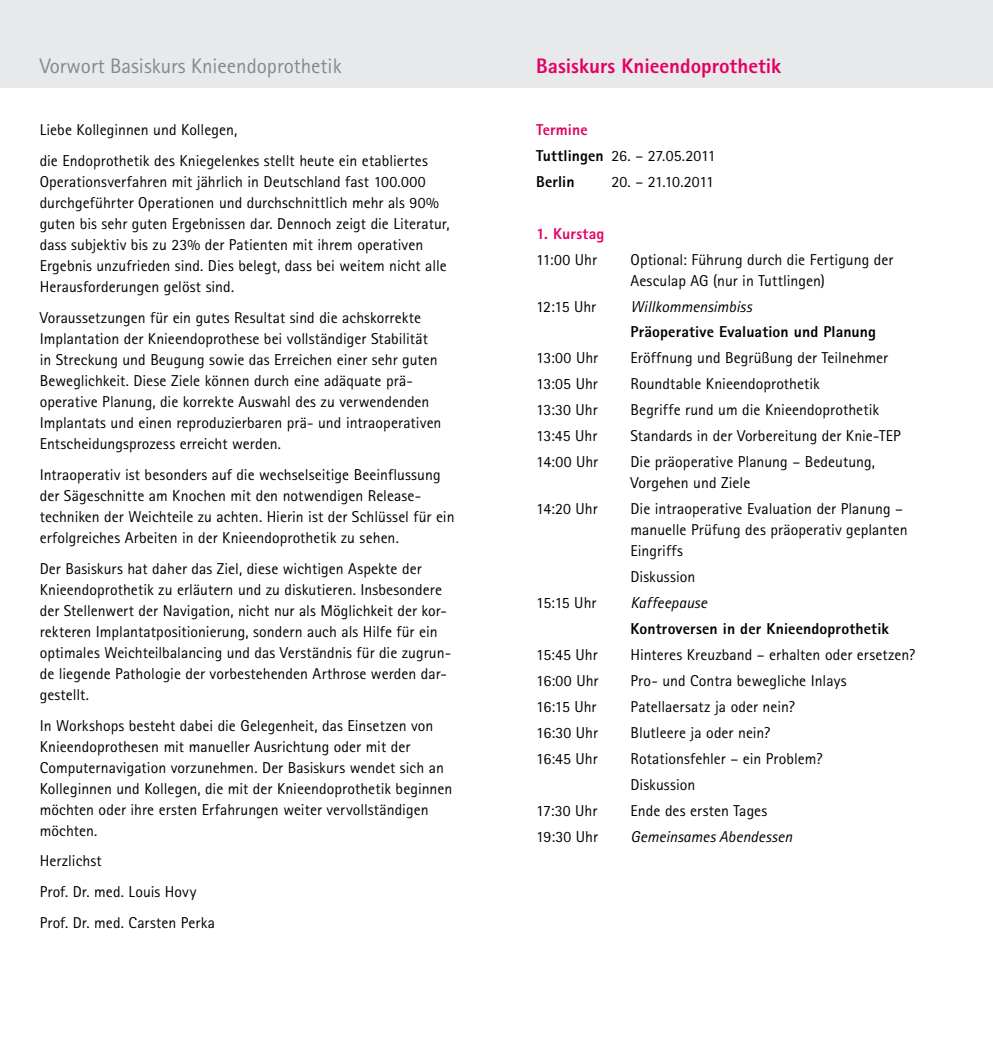
<style>
.page{position:relative;width:993px;height:1042px;background:#fff}
.page>*{position:absolute;margin:0;border:0;box-sizing:border-box;transform-origin:0 0}
.t1{font:21px "Rotis Sans Serif Pro";color:#87888a}
.t2{font:800 21px "Rotis Sans Serif Pro";color:#e30066}
.t3{font:15.75px/21px "Rotis Sans Serif Pro";letter-spacing:.005em;color:#000}
.t4{font:800 15.75px/25.9px "Rotis Sans Serif Pro";letter-spacing:.01em;color:#000}
.t5{font:italic 15.75px "Rotis Sans Serif Pro";color:#000}
.t6{font:15.75px "Rotis Sans Serif Pro";letter-spacing:-.025em;color:#000}
.t7{font:800 15.75px "Rotis Sans Serif Pro";letter-spacing:.015em;color:#e30066}
.s1{color:#e30066}
.s2{font-weight:400}
</style>
<div class="page">
<div style="left:0;top:0;width:992px;height:87px;background:#e8e9ea"></div>
<h1 class="t1" style="left:40px;top:54px;width:303px">Vorwort Basiskurs Knieendoprothetik</h1>
<h1 class="t2" style="left:536px;top:53px;width:246px">Basiskurs Knieendoprothetik</h1>
<p class="t3" style="left:40px;top:114px;width:389px;line-height:31px">Liebe Kolleginnen und Kollegen,<br>die Endoprothetik des Kniegelenkes stellt heute ein etabliertes</p>
<p class="t3" style="left:40px;top:171px;width:411px">Operationsverfahren mit jährlich in Deutschland fast 100.000 durchgeführter Operationen und durchschnittlich mehr als 90% guten bis sehr guten Ergebnissen dar. Dennoch zeigt die Literatur, dass subjektiv bis zu 23% der Patienten mit ihrem operativen Ergebnis unzufrieden sind. Dies belegt, dass bei weitem nicht alle Herausforderungen gelöst sind.</p>
<p class="t3" style="left:40px;top:307px;width:403px">Voraussetzungen für ein gutes Resultat sind die achskorrekte Implantation der Knieendoprothese bei vollständiger Stabilität in Streckung und Beugung sowie das Erreichen einer sehr guten Beweglichkeit. Diese Ziele können durch eine adäquate prä&shy;operative Planung, die korrekte Auswahl des zu verwendenden Implantats und einen reproduzierbaren prä- und intraoperativen Entscheidungsprozess erreicht werden.</p>
<p class="t3" style="left:40px;top:464px;width:416px">Intraoperativ ist besonders auf die wechselseitige Beeinflussung der Sägeschnitte am Knochen mit den notwendigen Release&shy;techniken der Weichteile zu achten. Hierin ist der Schlüssel für ein erfolgreiches Arbeiten in der Knieendoprothetik zu sehen.</p>
<p class="t3" style="left:40px;top:558px;width:413px">Der Basiskurs hat daher das Ziel, diese wichtigen Aspekte der Knieendoprothetik zu erläutern und zu diskutieren. Insbesondere der Stellenwert der Navigation, nicht nur als Möglichkeit der kor&shy;rekteren Implantatpositionierung, sondern auch als Hilfe für ein optimales Weichteilbalancing und das Verständnis für die zugrun&shy;de liegende Pathologie der vorbestehenden Arthrose werden dar&shy;gestellt.</p>
<p class="t3" style="left:40px;top:715px;width:414px">In Workshops besteht dabei die Gelegenheit, das Einsetzen von Knieendoprothesen mit manueller Ausrichtung oder mit der Computernavigation vorzunehmen. Der Basiskurs wendet sich an Kolleginnen und Kollegen, die mit der Knieendoprothetik beginnen möchten oder ihre ersten Erfahrungen weiter vervollständigen möchten.</p>
<p class="t3" style="left:40px;top:846px;width:177px;line-height:31px">Herzlichst<br>Prof. Dr. med. Louis Hovy<br>Prof. Dr. med. Carsten Perka</p>
<p class="t4" style="left:536px;top:116px;width:181px"><span class="s1">Termine<br></span>Tuttlingen <span class="s2">26. – 27.05.2011<br></span>Berlin</p>
<p class="t6" style="left:611px;top:172px;width:104px">20. – 21.10.2011</p>
<p class="t7" style="left:536px;top:223px;width:70px">1. Kurstag</p>
<p class="t3" style="left:536px;top:249px;width:62px">11:00 Uhr</p>
<p class="t3" style="left:630px;top:249px;width:264px">Optional: Führung durch die Fertigung der<br>Aesculap AG (nur in Tuttlingen)</p>
<p class="t3" style="left:536px;top:296px;width:62px">12:15 Uhr</p>
<p class="t5" style="left:630px;top:297px;width:123px">Willkommensimbiss</p>
<p class="t4" style="left:630px;top:319px;width:247px">Präoperative Evaluation und Planung</p>
<p class="t3" style="left:536px;top:348px;width:63px">13:00 Uhr</p>
<p class="t3" style="left:630px;top:348px;width:259px">Eröffnung und Begrüßung der Teilnehmer</p>
<p class="t3" style="left:536px;top:374px;width:63px">13:05 Uhr</p>
<p class="t3" style="left:630px;top:374px;width:191px">Roundtable Knieendoprothetik</p>
<p class="t3" style="left:536px;top:400px;width:63px">13:30 Uhr</p>
<p class="t3" style="left:630px;top:400px;width:250px">Begriffe rund um die Knieendoprothetik</p>
<p class="t3" style="left:536px;top:426px;width:63px">13:45 Uhr</p>
<p class="t3" style="left:630px;top:426px;width:272px">Standards in der Vorbereitung der Knie-TEP</p>
<p class="t3" style="left:536px;top:452px;width:64px">14:00 Uhr</p>
<p class="t3" style="left:630px;top:452px;width:246px">Die präoperative Planung – Bedeutung,<br>Vorgehen und Ziele</p>
<p class="t3" style="left:536px;top:498px;width:63px">14:20 Uhr</p>
<p class="t3" style="left:630px;top:498px;width:278px">Die intraoperative Evaluation der Planung – manuelle Prüfung des präoperativ geplanten<br>Eingriffs</p>
<p class="t3" style="left:630px;top:566px;width:66px">Diskussion</p>
<p class="t3" style="left:536px;top:592px;width:62px">15:15 Uhr</p>
<p class="t5" style="left:630px;top:593px;width:78px">Kaffeepause</p>
<p class="t4" style="left:630px;top:616px;width:260px">Kontroversen in der Knieendoprothetik</p>
<p class="t3" style="left:536px;top:644px;width:63px">15:45 Uhr</p>
<p class="t3" style="left:630px;top:644px;width:286px">Hinteres Kreuzband – erhalten oder ersetzen?</p>
<p class="t3" style="left:536px;top:670px;width:64px">16:00 Uhr</p>
<p class="t3" style="left:630px;top:670px;width:217px">Pro- und Contra bewegliche Inlays</p>
<p class="t3" style="left:536px;top:696px;width:62px">16:15 Uhr</p>
<p class="t3" style="left:630px;top:696px;width:166px">Patellaersatz ja oder nein?</p>
<p class="t3" style="left:536px;top:722px;width:63px">16:30 Uhr</p>
<p class="t3" style="left:630px;top:722px;width:141px">Blutleere ja oder nein?</p>
<p class="t3" style="left:536px;top:748px;width:63px">16:45 Uhr</p>
<p class="t3" style="left:630px;top:746px;width:193px;line-height:25.9px">Rotationsfehler – ein Problem?<br>Diskussion</p>
<p class="t3" style="left:536px;top:800px;width:63px">17:30 Uhr</p>
<p class="t3" style="left:630px;top:800px;width:138px">Ende des ersten Tages</p>
<p class="t3" style="left:536px;top:826px;width:63px">19:30 Uhr</p>
<p class="t5" style="left:630px;top:827px;width:163px">Gemeinsames Abendessen</p>
</div>
